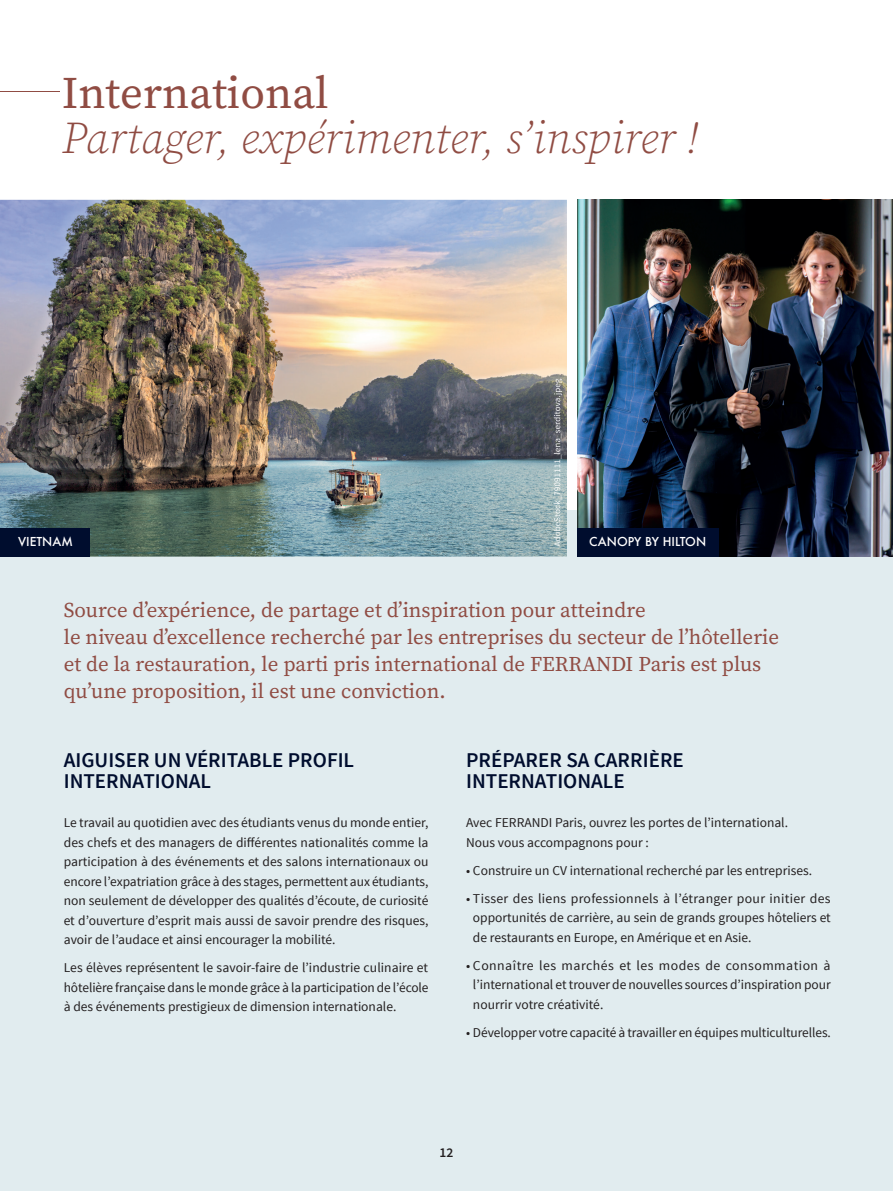
<style>
.page{position:relative;width:893px;height:1191px;background:#fff}
.page>*{position:absolute;margin:0;border:0;box-sizing:border-box;transform-origin:0 0}
.t1{font:italic 45px "Source Serif Variable";color:#904c43}
.t2{font:45px "Source Serif Variable";color:#904c43}
.t3{font:21px/27px "Source Serif Variable";color:#904c43}
.t4{font:600 21px/21px "Source Sans Pro";color:#000d2e}
.t5{font:13.5px/19.5px "Source Sans Pro";color:#231f20;text-align:justify}
.t6{font:600 13.5px "Source Sans Pro";color:#231f20}
.t7{font:500 12px "Futura";color:#fff}
</style>
<div class="page">
<div style="left:0;top:510px;width:893px;height:681px;background:#e1ecef"></div>
<hr style="left:0;top:91px;width:60px;height:1px;background:#904c43">
<img style="left:0;top:200px;width:567px;height:356px">
<img style="left:578px;top:200px;width:315px;height:356px">
<div style="left:578px;top:528px;width:141px;height:29px;background:#000d2e"></div>
<div style="left:0;top:528px;width:89px;height:29px;background:#000d2e"></div>
<img style="left:554px;top:379px;width:8px;height:167px">
<h1 class="t2" style="left:62px;top:63px;width:268px">International</h1>
<h1 class="t1" style="left:62px;top:108px;width:639px">Partager, expérimenter, s’inspirer !</h1>
<p class="t7" style="left:18px;top:533px;width:56px">VIETNAM</p>
<p class="t7" style="left:589px;top:533px;width:118px">CANOPY BY HILTON</p>
<p class="t3" style="left:64px;top:597px;width:717px">Source d’expérience, de partage et d’inspiration pour atteindre<br>le niveau d’excellence recherché par les entreprises du secteur de l’hôtellerie et de la restauration, le parti pris international de FERRANDI Paris est plus qu’une proposition, il est une conviction.</p>
<h2 class="t4" style="left:64px;top:750px;width:292px">AIGUISER UN VÉRITABLE PROFIL<br>INTERNATIONAL</h2>
<p class="t5" style="left:64px;top:813px;width:366px">Le travail au quotidien avec des étudiants venus du monde entier, des chefs et des managers de différentes nationalités comme la participation à des événements et des salons internationaux ou encore l’expatriation grâce à des stages, permettent aux étudiants, non seulement de développer des qualités d’écoute, de curiosité et d’ouverture d’esprit mais aussi de savoir prendre des risques, avoir de l’audace et ainsi encourager la mobilité.</p>
<p class="t5" style="left:64px;top:958px;width:366px">Les élèves représentent le savoir-faire de l’industrie culinaire et hôtelière française dans le monde grâce à la participation de l’école à des événements prestigieux de dimension internationale.</p>
<h2 class="t4" style="left:466px;top:750px;width:219px">PRÉPARER SA CARRIÈRE<br>INTERNATIONALE</h2>
<p class="t5" style="left:466px;top:813px;width:323px">Avec FERRANDI Paris, ouvrez les portes de l’international.<br>Nous vous accompagnons pour :</p>
<p class="t5" style="left:466px;top:860px;width:347px">• Construire un CV international recherché par les entreprises.</p>
<p class="t5" style="left:473px;top:888px;width:359px;text-indent:-7px">• Tisser des liens professionnels à l’étranger pour initier des opportunités de carrière, au sein de grands groupes hôteliers et de restaurants en Europe, en Amérique et en Asie.</p>
<p class="t5" style="left:473px;top:955px;width:359px;text-indent:-7px">• Connaître les marchés et les modes de consommation à l’international et trouver de nouvelles sources d’inspiration pour nourrir votre créativité.</p>
<p class="t5" style="left:466px;top:1022px;width:366px">• Développer votre capacité à travailler en équipes multiculturelles.</p>
<p class="t6" style="left:440px;top:1144px;width:15px">12</p>
</div>
